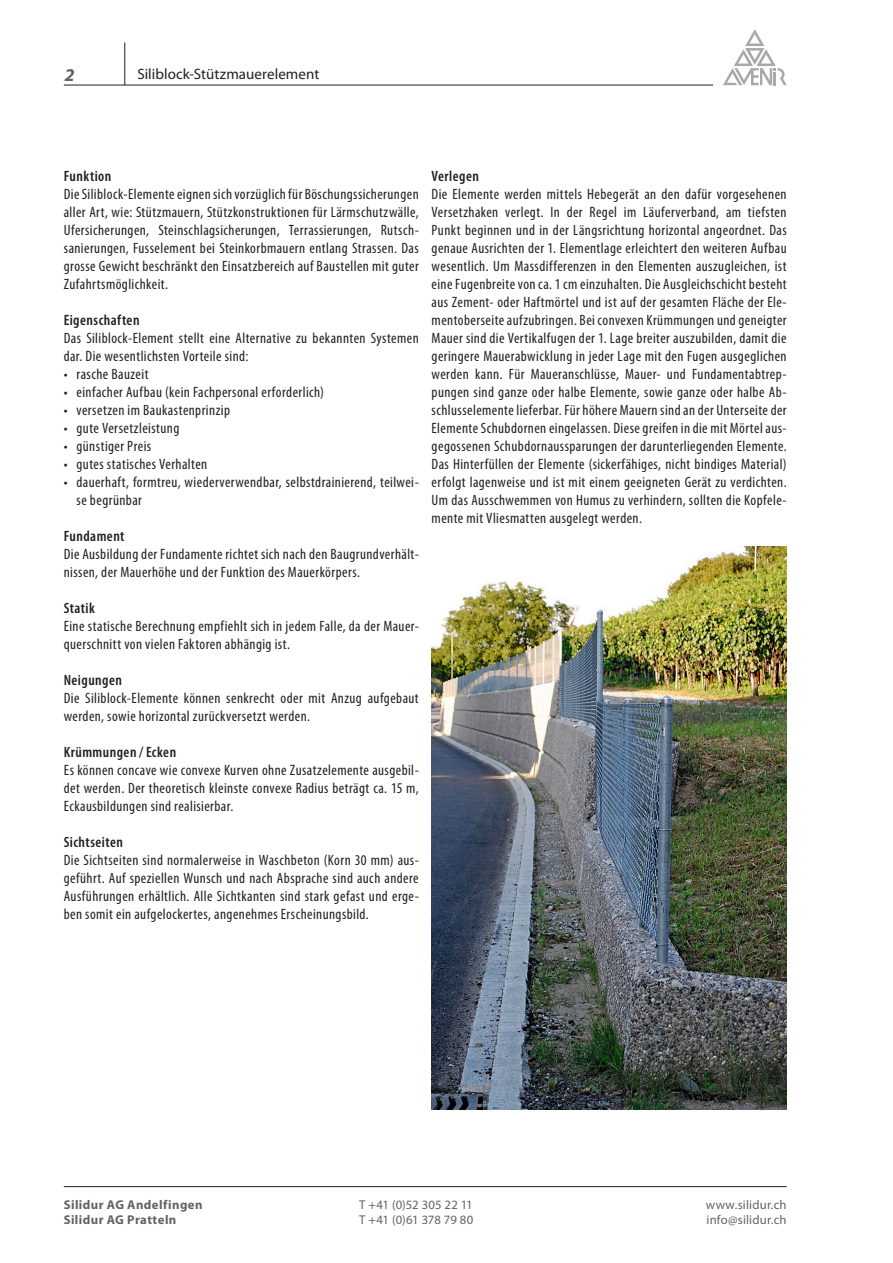
<style>
.page{position:relative;width:893px;height:1263px;background:#fff}
.page>*{position:absolute;margin:0;border:0;box-sizing:border-box;transform-origin:0 0}
.t1{font:italic 700 18px "Myriad Pro";color:#636366}
.t2{font:condensed 15px/18px "Myriad Pro";letter-spacing:.03em;color:#231f20}
.t3{font:600 condensed 15px "Myriad Pro";letter-spacing:.03em;color:#231f20}
.t4{font:15px "Myriad Pro";letter-spacing:.005em;color:#231f20}
.t5{font:12.75px "Myriad Pro";letter-spacing:.01em;color:#636366}
.t6{font:700 12.75px "Myriad Pro";letter-spacing:.035em;color:#636366}
.t7{font:12.75px "Myriad Pro";letter-spacing:-.01em;color:#636366}
</style>
<div class="page">
<img style="left:432px;top:547px;width:355px;height:563px">
<hr style="left:64px;top:85px;width:649px;height:1px;background:#231f20">
<hr style="left:125px;top:43px;width:1px;height:42px;background:#231f20">
<svg style="left:723px;top:29px;width:64px;height:56px"></svg>
<hr style="left:64px;top:1186px;width:723px;height:1px;background:#231f20">
<p class="t1" style="left:64px;top:63px;width:15px">2</p>
<p class="t4" style="left:137px;top:65px;width:184px">Siliblock-Stützmauerelement</p>
<p class="t3" style="left:64px;top:167px;width:49px">Funktion</p>
<p class="t2" style="left:64px;top:185px;width:357px;text-align:justify">Die Siliblock-Elemente eignen sich vorzüglich für Böschungssicherungen aller Art, wie: Stützmauern, Stützkonstruktionen für Lärmschutzwälle, Ufersicherungen, Steinschlagsicherungen, Terrassierungen, Rutsch&shy;sanierungen, Fusselement bei Steinkorbmauern entlang Strassen. Das grosse Gewicht beschränkt den Einsatzbereich auf Baustellen mit guter Zufahrtsmöglichkeit.</p>
<p class="t3" style="left:64px;top:311px;width:77px">Eigenschaften</p>
<p class="t2" style="left:64px;top:329px;width:356px">Das Siliblock-Element stellt eine Alternative zu bekannten Systemen dar. Die wesentlichsten Vorteile sind:</p>
<p class="t2" style="left:64px;top:365px;width:86px">• rasche Bauzeit</p>
<p class="t2" style="left:64px;top:383px;width:262px">• einfacher Aufbau (kein Fachpersonal erforderlich)</p>
<p class="t2" style="left:64px;top:401px;width:168px">• versetzen im Baukastenprinzip</p>
<p class="t2" style="left:64px;top:419px;width:117px">• gute Versetzleistung</p>
<p class="t2" style="left:64px;top:437px;width:89px">• günstiger Preis</p>
<p class="t2" style="left:64px;top:455px;width:145px">• gutes statisches Verhalten</p>
<p class="t2" style="left:77px;top:473px;width:344px;text-indent:-13px">• dauerhaft, formtreu, wiederverwendbar, selbstdrainierend, teilwei&shy;se begrünbar</p>
<p class="t3" style="left:64px;top:527px;width:62px">Fundament</p>
<p class="t2" style="left:64px;top:545px;width:357px">Die Ausbildung der Fundamente richtet sich nach den Baugrundverhält&shy;nissen, der Mauerhöhe und der Funktion des Mauerkörpers.</p>
<p class="t3" style="left:64px;top:599px;width:33px">Statik</p>
<p class="t2" style="left:64px;top:617px;width:357px">Eine statische Berechnung empfiehlt sich in jedem Falle, da der Mauer&shy;querschnitt von vielen Faktoren abhängig ist.</p>
<p class="t3" style="left:64px;top:671px;width:60px">Neigungen</p>
<p class="t2" style="left:64px;top:689px;width:356px">Die Siliblock-Elemente können senkrecht oder mit Anzug aufgebaut werden, sowie horizontal zurückversetzt werden.</p>
<p class="t3" style="left:64px;top:743px;width:114px">Krümmungen /Ecken</p>
<p class="t2" style="left:64px;top:761px;width:357px;text-align:justify">Es können concave wie convexe Kurven ohne Zusatzelemente ausgebil&shy;det werden. Der theoretisch kleinste convexe Radius beträgt ca. 15 m, Eckausbildungen sind realisierbar.</p>
<p class="t3" style="left:64px;top:833px;width:61px">Sichtseiten</p>
<p class="t2" style="left:64px;top:851px;width:357px;text-align:justify">Die Sichtseiten sind normalerweise in Waschbeton (Korn 30 mm) aus&shy;geführt. Auf speziellen Wunsch und nach Absprache sind auch andere Ausführungen erhältlich. Alle Sichtkanten sind stark gefast und erge&shy;ben somit ein aufgelockertes, angenehmes Erscheinungsbild.</p>
<p class="t3" style="left:432px;top:167px;width:49px">Verlegen</p>
<p class="t2" style="left:432px;top:185px;width:357px;text-align:justify">Die Elemente werden mittels Hebegerät an den dafür vorgesehenen Versetzhaken verlegt. In der Regel im Läuferverband, am tiefsten Punkt beginnen und in der Längsrichtung horizontal angeordnet. Das genaue Ausrichten der 1. Elementlage erleichtert den weiteren Aufbau wesentlich. Um Massdifferenzen in den Elementen auszugleichen, ist eine Fugenbreite von ca. 1 cm einzuhalten. Die Ausgleichschicht besteht aus Zement- oder Haftmörtel und ist auf der gesamten Fläche der Ele&shy;mentoberseite aufzubringen. Bei convexen Krümmungen und geneigter Mauer sind die Vertikalfugen der 1. Lage breiter auszubilden, damit die geringere Mauerabwicklung in jeder Lage mit den Fugen ausgeglichen werden kann. Für Maueranschlüsse, Mauer- und Fundamentabtrep&shy;pungen sind ganze oder halbe Elemente, sowie ganze oder halbe Ab&shy;schlusselemente lieferbar. Für höhere Mauern sind an der Unterseite der Elemente Schubdornen eingelassen. Diese greifen in die mit Mörtel aus&shy;gegossenen Schubdornaussparungen der darunterliegenden Elemente.<br>Das Hinterfüllen der Elemente (sickerfähiges, nicht bindiges Material) erfolgt lagenweise und ist mit einem geeigneten Gerät zu verdichten.<br>Um das Ausschwemmen von Humus zu verhindern, sollten die Kopfele&shy;mente mit Vliesmatten ausgelegt werden.</p>
<p class="t6" style="left:64px;top:1196px;width:140px">Silidur AG Andelfingen</p>
<p class="t5" style="left:359px;top:1196px;width:115px">T +41 (0)52 305 22 11</p>
<p class="t5" style="left:706px;top:1196px;width:82px">www.silidur.ch</p>
<p class="t6" style="left:64px;top:1211px;width:114px">Silidur AG Pratteln</p>
<p class="t7" style="left:359px;top:1211px;width:116px">T +41 (0)61 378 79 80</p>
<p class="t5" style="left:707px;top:1211px;width:82px">info@silidur.ch</p>
</div>
